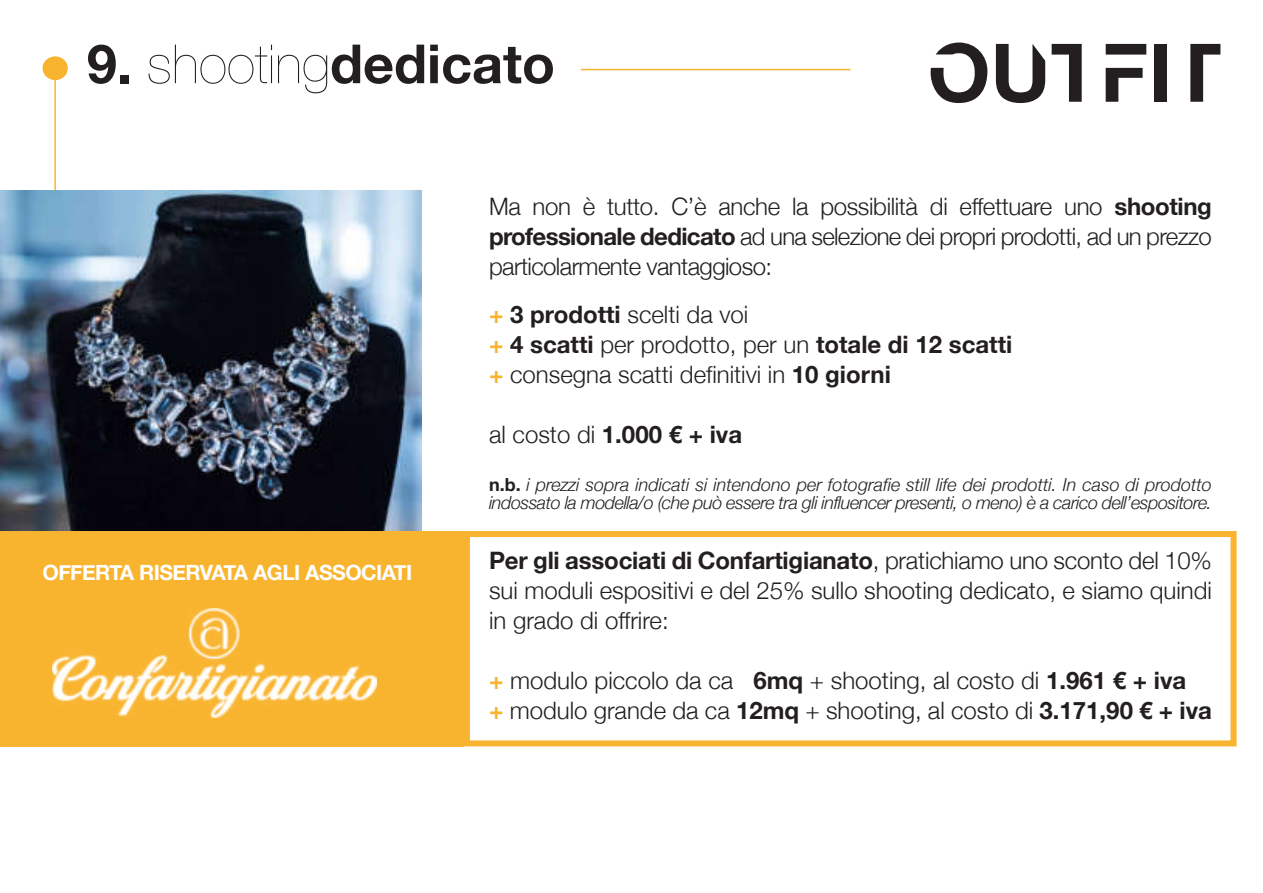
<style>
.page{position:relative;width:1263px;height:893px;background:#fff}
.page>*{position:absolute;margin:0;border:0;box-sizing:border-box;transform-origin:0 0}
.t1{font:700 54px "Helvetica Neue";color:#231f20}
.t2{font:300 24px/30px "Helvetica Neue";color:#231f20;text-align:justify}
.t3{font:700 24px "Helvetica Neue";color:#231f20}
.t4{font:700 21px "Helvetica Neue";letter-spacing:-.025em;color:#fff}
.t5{font:italic 300 18px/18px "Helvetica Neue";letter-spacing:-.02em;color:#231f20}
.s1{font-weight:200}
.s2{font-weight:700}
.s3{font-weight:700;color:#f9b42f}
.s4{font-weight:300}
.s5{font-weight:700;font-style:normal}
</style>
<div class="page">
<hr style="left:54px;top:68px;width:2px;height:244px;background:#f9b42f">
<img style="left:0;top:191px;width:422px;height:340px">
<div style="left:43px;top:56px;width:25px;height:24px;background:#f9b42f;border-radius:50%"></div>
<hr style="left:581px;top:69px;width:269px;height:1px;background:#f9b42f">
<svg style="left:996px;top:44px;width:49px;height:59px"></svg>
<svg style="left:1052px;top:44px;width:30px;height:58px"></svg>
<div style="left:1154px;top:44px;width:12px;height:58px;background:#231f20"></div>
<svg style="left:1190px;top:44px;width:30px;height:58px"></svg>
<div style="left:1106px;top:44px;width:40px;height:11px;background:#231f20"></div>
<svg style="left:1106px;top:68px;width:36px;height:34px"></svg>
<svg style="left:930px;top:43px;width:57px;height:60px"></svg>
<div style="left:0;top:531px;width:464px;height:215px;background:#f9b42f"></div>
<div style="left:464px;top:531px;width:772px;height:215px;border:6px solid #f9b42f"></div>
<img style="left:53px;top:609px;width:324px;height:108px">
<h1 class="t1" style="left:87px;top:41px;width:470px">9. <span class="s1">shooting</span>dedicato</h1>
<p class="t4" style="left:43px;top:563px;width:371px">OFFERTA RISERVATA AGLI ASSOCIATI</p>
<p class="t2" style="left:489px;top:193px;width:724px">Ma non è tutto. C’è anche la possibilità di effettuare uno <span class="s2">shooting professionale dedicato</span> ad una selezione dei propri prodotti, ad un prezzo particolarmente vantaggioso:</p>
<p class="t2" style="left:489px;top:301px;width:525px;text-align:left"><span class="s3">+</span> <span class="s2">3 prodotti</span> scelti da voi<br><span class="s3">+</span> <span class="s2">4 scatti</span> per prodotto, per un <span class="s2">totale di 12 scatti </span><span class="s3">+</span> consegna scatti definitivi in <span class="s2">10 giorni</span></p>
<p class="t3" style="left:489px;top:424px;width:255px"><span class="s4">al costo di</span> 1.000 € + iva</p>
<p class="t5" style="left:489px;top:477px;width:724px"><span class="s5">n.b.</span> i prezzi sopra indicati si intendono per fotografie still life dei prodotti. In caso di prodotto indossato la modella/o (che può essere tra gli influencer presenti, o meno) è a carico dell’espositore.</p>
<p class="t2" style="left:489px;top:547px;width:724px"><span class="s2">Per gli associati di Confartigianato</span>, pratichiamo uno sconto del 10% sui moduli espositivi e del 25% sullo shooting dedicato, e siamo quindi in grado di offrire:</p>
<p class="t2" style="left:489px;top:667px;width:724px"><span class="s3">+</span> modulo piccolo da ca <span class="s2">6mq</span> + shooting, al costo di <span class="s2">1.961 € + iva<br></span><span class="s3">+</span> modulo grande da ca <span class="s2">12mq</span> + shooting, al costo di <span class="s2">3.171,90 € + iva</span></p>
</div>
